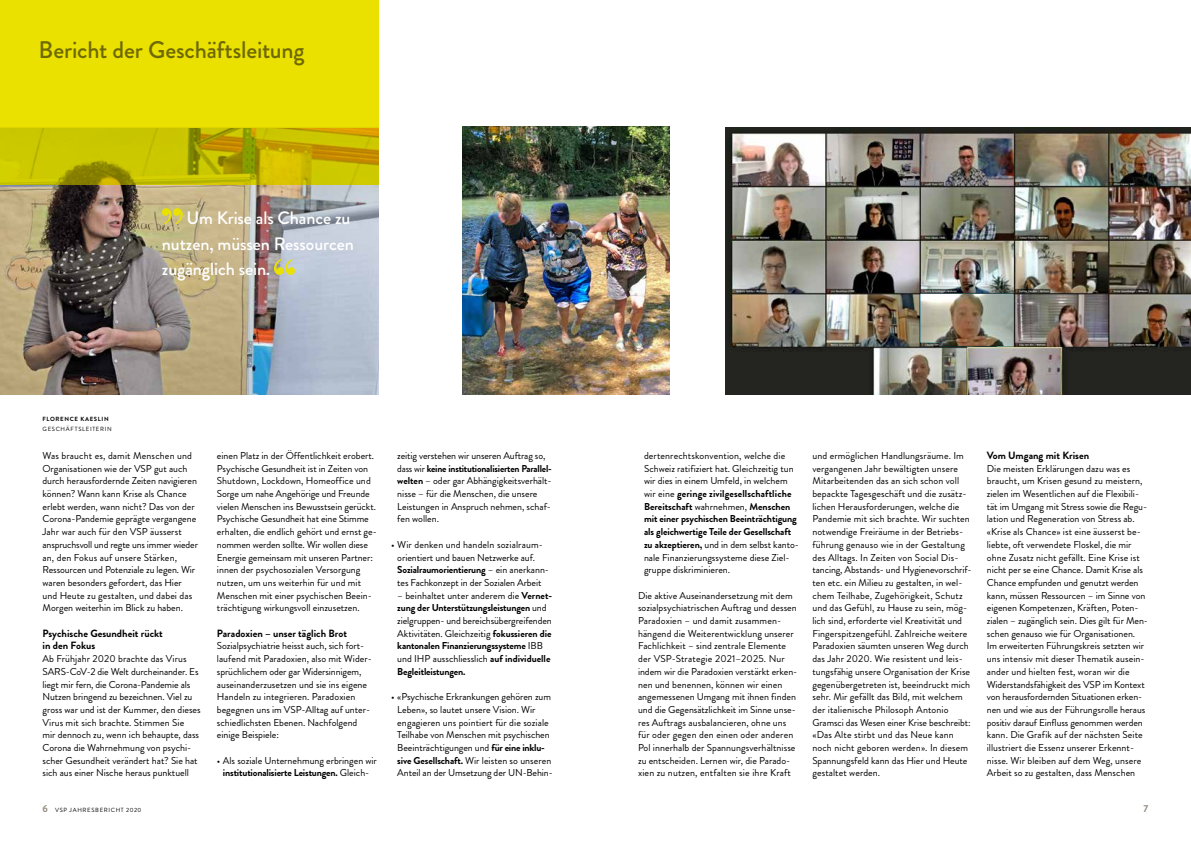
<style>
.page{position:relative;width:1191px;height:842px;background:#fff}
.page>*{position:absolute;margin:0;border:0;box-sizing:border-box;transform-origin:0 0}
.t1{font:500 24px "Brandon Grotesque";letter-spacing:-.01em;color:#6e6900}
.t2{font:500 18px/25.4px "Brandon Grotesque";letter-spacing:-.005em;color:#fff}
.t3{font:700 10.5px/12.7px "Brandon Grotesque";color:#000}
.t4{font:10px/12.7px "Brandon Grotesque";color:#000}
.t5{font:700 10px/12.7px "Brandon Grotesque";letter-spacing:-.015em;color:#000}
.t6{font:700 10px "Brandon Grotesque";color:#938a7e}
.t7{font:6px "Brandon Grotesque";letter-spacing:.11em;color:#000}
.t8{font:700 6px "Brandon Grotesque";letter-spacing:.11em;color:#000}
.s1{font-weight:700}
.s2{font-weight:400}
.s3{font-weight:700;font-size:10px;color:#938a7e}
</style>
<div class="page">
<img style="left:0;top:184px;width:378px;height:210px">
<div style="left:0;top:0;width:378px;height:127px;background:#ebe100"></div>
<svg style="left:0;top:127px;width:378px;height:57px;background:#c2b700"></svg>
<img style="left:462px;top:127px;width:208px;height:267px">
<img style="left:725px;top:127px;width:466px;height:267px">
<img style="left:920px;top:294px;width:93px;height:52px">
<svg style="left:162px;top:208px;width:21px;height:16px"></svg>
<svg style="left:274px;top:259px;width:21px;height:16px"></svg>
<h1 class="t1" style="left:39px;top:33px;width:267px">Bericht der Geschäftsleitung</h1>
<h2 class="t2" style="left:162px;top:206px;width:193px;text-indent:25px">Um Krise als Chance zu nutzen, müssen Ressourcen zugänglich sein.</h2>
<p class="t8" style="left:43px;top:415px;width:68px">FLORENCE KAESLIN</p>
<p class="t7" style="left:43px;top:425px;width:71px">GESCHÄFTSLEITERIN</p>
<p class="t4" style="left:43px;top:449px;width:157px">Was braucht es, damit Menschen und Organisationen wie der VSP gut auch durch herausfordernde Zeiten navigieren können? Wann kann Krise als Chance erlebt werden, wann nicht? Das von der Corona-Pandemie geprägte vergangene Jahr war auch für den VSP äusserst anspruchsvoll und regte uns immer wieder an, den Fokus auf unsere Stärken, Ressourcen und Potenziale zu legen. Wir waren besonders gefordert, das Hier und Heute zu gestalten, und dabei das Morgen weiterhin im Blick zu haben.</p>
<p class="t3" style="left:43px;top:627px;width:122px">Psychische Gesundheit rückt in den Fokus</p>
<p class="t4" style="left:43px;top:652px;width:160px">Ab Frühjahr 2020 brachte das Virus SARS-CoV-2 die Welt durcheinander. Es liegt mir fern, die Corona-Pandemie als Nutzen bringend zu bezeichnen. Viel zu gross war und ist der Kummer, den dieses Virus mit sich brachte. Stimmen Sie<br>mir dennoch zu, wenn ich behaupte, dass Corona die Wahrnehmung von psychi&shy;scher Gesundheit verändert hat? Sie hat sich aus einer Nische heraus punktuell</p>
<p class="t4" style="left:217px;top:449px;width:161px">einen Platz in der Öffentlichkeit erobert.<br>Psychische Gesundheit ist in Zeiten von Shutdown, Lockdown, Homeoffice und Sorge um nahe Angehörige und Freunde vielen Menschen ins Bewusstsein gerückt.<br>Psychische Gesundheit hat eine Stimme erhalten, die endlich gehört und ernst ge&shy;nommen werden sollte. Wir wollen diese Energie gemeinsam mit unseren Partner: innen der psychosozialen Versorgung nutzen, um uns weiterhin für und mit Menschen mit einer psychischen Beein&shy;trächtigung wirkungsvoll einzusetzen.</p>
<p class="t3" style="left:217px;top:627px;width:132px">Paradoxien – unser täglich Brot</p>
<p class="t4" style="left:217px;top:640px;width:156px">Sozialpsychiatrie heisst auch, sich fort&shy;laufend mit Paradoxien, also mit Wider&shy;sprüchlichem oder gar Widersinnigem, auseinanderzusetzen und sie ins eigene Handeln zu integrieren. Paradoxien begegnen uns im VSP-Alltag auf unter&shy;schiedlichsten Ebenen. Nachfolgend einige Beispiele:</p>
<p class="t4" style="left:217px;top:754px;width:161px;text-align:center">• Als soziale Unternehmung erbringen wir <span class="s1">institutionalisierte Leistungen.</span> Gleich-</p>
<p class="t4" style="left:397px;top:449px;width:156px">zeitig verstehen wir unseren Auftrag so, dass wir <span class="s1">keine institutionalisierten Parallel&shy;welten</span> – oder gar Abhängigkeitsverhält&shy;nisse – für die Menschen, die unsere Leistungen in Anspruch nehmen, schaf&shy;fen wollen.</p>
<p class="t4" style="left:397px;top:538px;width:153px;text-indent:-6px">• Wir denken und handeln sozialraum&shy;orientiert und bauen Netzwerke auf.<br><span class="s1">Sozialraumorientierung</span> – ein anerkann&shy;tes Fachkonzept in der Sozialen Arbeit</p>
<p class="t5" style="left:397px;top:589px;width:156px"><span class="s2">– beinhaltet unter anderem die</span> Vernet&shy;zung der Unterstützungsleistungen <span class="s2">und zielgruppen- und bereichsübergreifenden Aktivitäten. Gleichzeitig</span> fokussieren die kantonalen Finanzierungssysteme <span class="s2">IBB und IHP ausschliesslich</span> auf individuelle Begleitleistungen.</p>
<p class="t4" style="left:397px;top:691px;width:157px;text-indent:-6px">• «Psychische Erkrankungen gehören zum Leben», so lautet unsere Vision. Wir engagieren uns pointiert für die soziale Teilhabe von Menschen mit psychischen Beeinträchtigungen und <span class="s1">für eine inklu&shy;sive Gesellschaft.</span> Wir leisten so unseren Anteil an der Umsetzung der UN-Behin-</p>
<p class="t4" style="left:644px;top:449px;width:156px">dertenrechtskonvention, welche die Schweiz ratifiziert hat. Gleichzeitig tun wir dies in einem Umfeld, in welchem wir eine <span class="s1">geringe zivilgesellschaftliche Bereitschaft</span> wahrnehmen, <span class="s1">Menschen mit einer psychischen Beeinträchtigung als gleichwertige Teile der Gesellschaft zu akzeptieren,</span> und in dem selbst kanto&shy;nale Finanzierungssysteme diese Ziel&shy;gruppe diskriminieren.</p>
<p class="t4" style="left:638px;top:589px;width:161px">Die aktive Auseinandersetzung mit dem sozialpsychiatrischen Auftrag und dessen Paradoxien – und damit zusammen&shy;hängend die Weiterentwicklung unserer Fachlichkeit – sind zentrale Elemente der VSP-Strategie 2021–2025. Nur indem wir die Paradoxien verstärkt erken&shy;nen und benennen, können wir einen angemessenen Umgang mit ihnen finden und die Gegensätzlichkeit im Sinne unse&shy;res Auftrags ausbalancieren, ohne uns für oder gegen den einen oder anderen Pol innerhalb der Spannungsverhältnisse zu entscheiden. Lernen wir, die Parado&shy;xien zu nutzen, entfalten sie ihre Kraft</p>
<p class="t4" style="left:812px;top:449px;width:161px">und ermöglichen Handlungsräume. Im vergangenen Jahr bewältigten unsere Mitarbeitenden das an sich schon voll bepackte Tagesgeschäft und die zusätz&shy;lichen Herausforderungen, welche die Pandemie mit sich brachte. Wir suchten notwendige Freiräume in der Betriebs&shy;führung genauso wie in der Gestaltung des Alltags. In Zeiten von Social Dis&shy;tancing, Abstands- und Hygienevorschrif&shy;ten etc. ein Milieu zu gestalten, in wel&shy;chem Teilhabe, Zugehörigkeit, Schutz und das Gefühl, zu Hause zu sein, mög&shy;lich sind, erforderte viel Kreativität und Fingerspitzengefühl. Zahlreiche weitere Paradoxien säumten unseren Weg durch das Jahr 2020. Wie resistent und leis&shy;tungsfähig unsere Organisation der Krise gegenübergetreten ist, beeindruckt mich sehr. Mir gefällt das Bild, mit welchem der italienische Philosoph Antonio Gramsci das Wesen einer Krise beschreibt: «Das Alte stirbt und das Neue kann noch nicht geboren werden». In diesem Spannungsfeld kann das Hier und Heute gestaltet werden.</p>
<p class="t3" style="left:986px;top:449px;width:104px">Vom Umgang mit Krisen</p>
<p class="t4" style="left:986px;top:462px;width:163px">Die meisten Erklärungen dazu was es braucht, um Krisen gesund zu meistern, zielen im Wesentlichen auf die Flexibili&shy;tät im Umgang mit Stress sowie die Regu&shy;lation und Regeneration von Stress ab. «Krise als Chance» ist eine äusserst be&shy;liebte, oft verwendete Floskel, die mir ohne Zusatz nicht gefällt. Eine Krise ist nicht per se eine Chance. Damit Krise als Chance empfunden und genutzt werden kann, müssen Ressourcen – im Sinne von eigenen Kompetenzen, Kräften, Poten&shy;zialen – zugänglich sein. Dies gilt für Men&shy;schen genauso wie für Organisationen.<br>Im erweiterten Führungskreis setzten wir uns intensiv mit dieser Thematik ausein&shy;ander und hielten fest, woran wir die Widerstandsfähigkeit des VSP im Kontext von herausfordernden Situationen erken&shy;nen und wie aus der Führungsrolle heraus positiv darauf Einfluss genommen werden kann. Die Grafik auf der nächsten Seite illustriert die Essenz unserer Erkennt&shy;nisse. Wir bleiben auf dem Weg, unsere Arbeit so zu gestalten, dass Menschen</p>
<p class="t7" style="left:43px;top:806px;width:100px"><span class="s3">6</span> VSP JAHRESBERICHT 2020</p>
<p class="t6" style="left:1143px;top:802px;width:6px">7</p>
</div>
